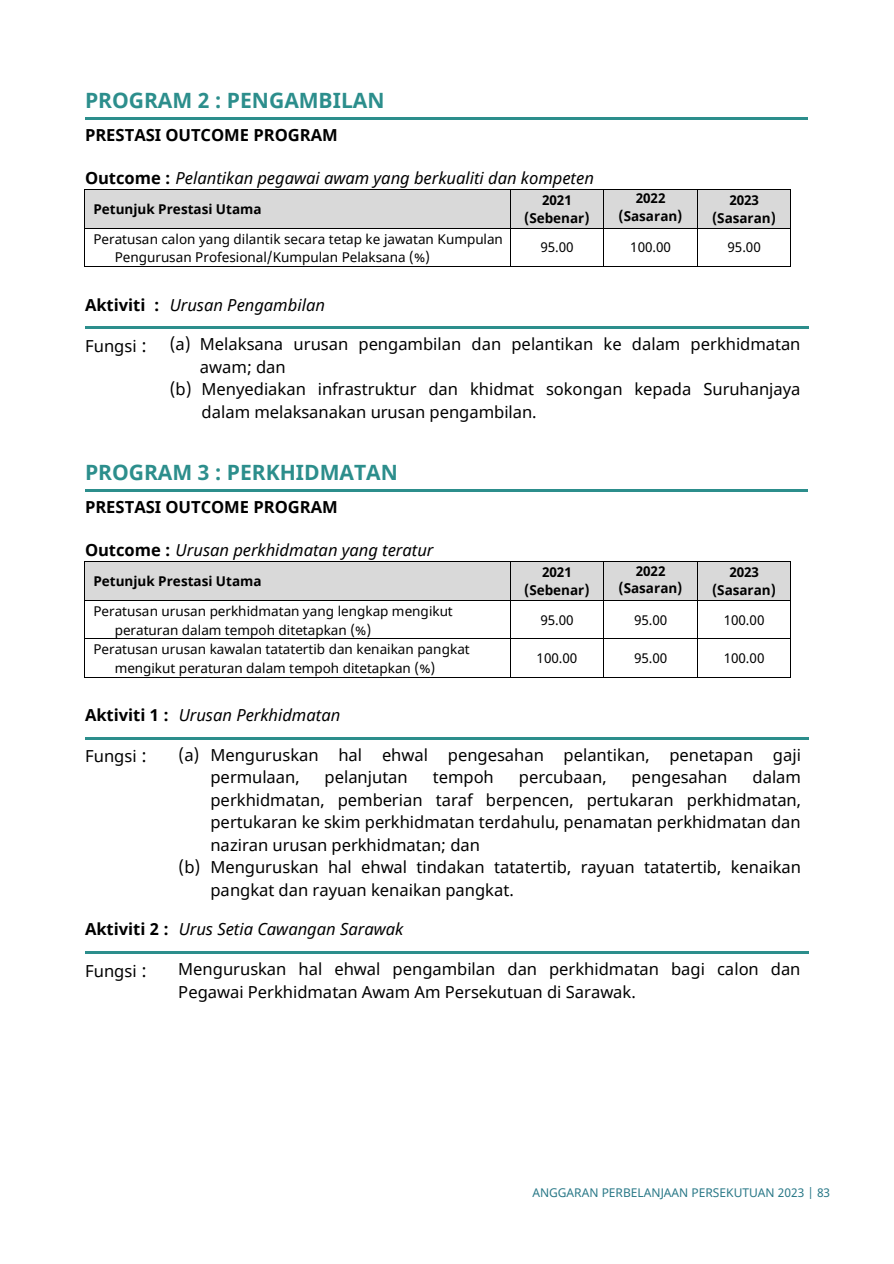
<style>
.page{position:relative;width:894px;height:1264px;background:#fff}
.page>*{position:absolute;margin:0;border:0;box-sizing:border-box;transform-origin:0 0}
.t1{font:700 21px "Noto Sans";color:#2c8e8c}
.t2{font:16.5px/22.5px "Noto Sans";color:#000}
.t3{font:italic 16.5px "Noto Sans";letter-spacing:-.005em;color:#000}
.t4{font:700 16.5px "Noto Sans";letter-spacing:-.005em;color:#000}
.t5{font:13.5px/18.3px "Noto Sans";color:#000}
.t6{font:700 13.5px "Noto Sans";letter-spacing:-.005em;color:#000}
.t7{font:12px "Noto Sans";color:#297887}
.s1{font-weight:700;font-style:normal}
.s2{font-size:18px}
</style>
<div class="page">
<hr style="left:85px;top:117px;width:722px;height:3px;background:#2c8e8c">
<div style="left:85px;top:190px;width:425px;height:38px;background:#d9d9d9"></div>
<div style="left:510px;top:190px;width:93px;height:38px;background:#d9d9d9"></div>
<div style="left:604px;top:190px;width:93px;height:38px;background:#d9d9d9"></div>
<div style="left:697px;top:190px;width:93px;height:38px;background:#d9d9d9"></div>
<hr style="left:85px;top:189px;width:424px;height:1px;background:#000">
<hr style="left:510px;top:189px;width:93px;height:1px;background:#000">
<hr style="left:604px;top:189px;width:93px;height:1px;background:#000">
<hr style="left:697px;top:189px;width:93px;height:1px;background:#000">
<hr style="left:84px;top:190px;width:1px;height:38px;background:#000">
<hr style="left:509px;top:190px;width:1px;height:38px;background:#000">
<hr style="left:603px;top:190px;width:1px;height:38px;background:#000">
<hr style="left:697px;top:190px;width:1px;height:38px;background:#000">
<hr style="left:790px;top:190px;width:1px;height:38px;background:#000">
<hr style="left:85px;top:228px;width:424px;height:1px;background:#000">
<hr style="left:510px;top:228px;width:93px;height:1px;background:#000">
<hr style="left:604px;top:228px;width:93px;height:1px;background:#000">
<hr style="left:697px;top:228px;width:93px;height:1px;background:#000">
<hr style="left:84px;top:229px;width:1px;height:37px;background:#000">
<hr style="left:85px;top:266px;width:424px;height:1px;background:#000">
<hr style="left:509px;top:229px;width:1px;height:37px;background:#000">
<hr style="left:510px;top:266px;width:93px;height:1px;background:#000">
<hr style="left:603px;top:229px;width:1px;height:37px;background:#000">
<hr style="left:604px;top:266px;width:93px;height:1px;background:#000">
<hr style="left:697px;top:229px;width:1px;height:37px;background:#000">
<hr style="left:697px;top:266px;width:93px;height:1px;background:#000">
<hr style="left:790px;top:229px;width:1px;height:37px;background:#000">
<hr style="left:85px;top:326px;width:723px;height:3px;background:#2c8e8c">
<hr style="left:85px;top:489px;width:722px;height:2px;background:#2c8e8c">
<div style="left:85px;top:562px;width:425px;height:38px;background:#d9d9d9"></div>
<div style="left:510px;top:562px;width:93px;height:38px;background:#d9d9d9"></div>
<div style="left:604px;top:562px;width:93px;height:38px;background:#d9d9d9"></div>
<div style="left:697px;top:562px;width:93px;height:38px;background:#d9d9d9"></div>
<hr style="left:85px;top:561px;width:424px;height:1px;background:#000">
<hr style="left:510px;top:561px;width:93px;height:1px;background:#000">
<hr style="left:604px;top:561px;width:93px;height:1px;background:#000">
<hr style="left:697px;top:561px;width:93px;height:1px;background:#000">
<hr style="left:84px;top:562px;width:1px;height:38px;background:#000">
<hr style="left:509px;top:562px;width:1px;height:38px;background:#000">
<hr style="left:603px;top:562px;width:1px;height:38px;background:#000">
<hr style="left:697px;top:562px;width:1px;height:38px;background:#000">
<hr style="left:790px;top:562px;width:1px;height:38px;background:#000">
<hr style="left:85px;top:600px;width:424px;height:1px;background:#000">
<hr style="left:510px;top:600px;width:93px;height:1px;background:#000">
<hr style="left:604px;top:600px;width:93px;height:1px;background:#000">
<hr style="left:697px;top:600px;width:93px;height:1px;background:#000">
<hr style="left:84px;top:601px;width:1px;height:37px;background:#000">
<hr style="left:509px;top:601px;width:1px;height:37px;background:#000">
<hr style="left:603px;top:601px;width:1px;height:37px;background:#000">
<hr style="left:697px;top:601px;width:1px;height:37px;background:#000">
<hr style="left:790px;top:601px;width:1px;height:37px;background:#000">
<hr style="left:85px;top:638px;width:424px;height:1px;background:#000">
<hr style="left:510px;top:638px;width:93px;height:1px;background:#000">
<hr style="left:604px;top:638px;width:93px;height:1px;background:#000">
<hr style="left:697px;top:638px;width:93px;height:1px;background:#000">
<hr style="left:84px;top:639px;width:1px;height:37px;background:#000">
<hr style="left:85px;top:676px;width:424px;height:1px;background:#000">
<hr style="left:509px;top:639px;width:1px;height:37px;background:#000">
<hr style="left:510px;top:676px;width:93px;height:1px;background:#000">
<hr style="left:603px;top:639px;width:1px;height:37px;background:#000">
<hr style="left:604px;top:676px;width:93px;height:1px;background:#000">
<hr style="left:697px;top:639px;width:1px;height:37px;background:#000">
<hr style="left:697px;top:676px;width:93px;height:1px;background:#000">
<hr style="left:790px;top:639px;width:1px;height:37px;background:#000">
<hr style="left:85px;top:736px;width:723px;height:3px;background:#2c8e8c">
<hr style="left:85px;top:951px;width:723px;height:2px;background:#2c8e8c">
<h1 class="t1" style="left:85px;top:85px;width:301px">PROGRAM 2 : PENGAMBILAN</h1>
<p class="t4" style="left:85px;top:123px;width:254px">PRESTASI OUTCOME PROGRAM</p>
<h2 class="t3" style="left:85px;top:167px;width:510px"><span class="s1">Outcome :</span> Pelantikan pegawai awam yang berkualiti dan kompeten</h2>
<p class="t6" style="left:93px;top:200px;width:170px">Petunjuk Prestasi Utama</p>
<p class="t6" style="left:542px;top:190px;width:31px">2021</p>
<p class="t6" style="left:524px;top:208px;width:67px">(Sebenar)</p>
<p class="t6" style="left:635px;top:189px;width:31px">2022</p>
<p class="t6" style="left:618px;top:207px;width:65px">(Sasaran)</p>
<p class="t6" style="left:729px;top:190px;width:31px">2023</p>
<p class="t6" style="left:712px;top:208px;width:65px">(Sasaran)</p>
<p class="t5" style="left:115px;top:230px;width:389px;text-indent:-21px">Peratusan calon yang dilantik secara tetap ke jawatan Kumpulan<br>Pengurusan Profesional/Kumpulan Pelaksana (%)</p>
<p class="t5" style="left:540px;top:239px;width:35px">95.00</p>
<p class="t5" style="left:630px;top:239px;width:42px">100.00</p>
<p class="t5" style="left:727px;top:239px;width:35px">95.00</p>
<h1 class="t3" style="left:85px;top:293px;width:241px"><span class="s1">Aktiviti :</span> Urusan Pengambilan</h1>
<p class="t2" style="left:85px;top:335px;width:63px">Fungsi <span class="s2">:</span></p>
<p class="t2" style="left:200px;top:333px;width:602px;text-indent:-30px">(a) Melaksana urusan pengambilan dan pelantikan ke dalam perkhidmatan awam; dan</p>
<p class="t2" style="left:201px;top:378px;width:600px;text-indent:-32px">(b) Menyediakan infrastruktur dan khidmat sokongan kepada Suruhanjaya dalam melaksanakan urusan pengambilan.</p>
<h1 class="t1" style="left:85px;top:457px;width:314px">PROGRAM 3 : PERKHIDMATAN</h1>
<p class="t4" style="left:85px;top:495px;width:254px">PRESTASI OUTCOME PROGRAM</p>
<h2 class="t3" style="left:85px;top:538px;width:350px"><span class="s1">Outcome :</span> Urusan perkhidmatan yang teratur</h2>
<p class="t6" style="left:93px;top:571px;width:170px">Petunjuk Prestasi Utama</p>
<p class="t6" style="left:542px;top:562px;width:31px">2021</p>
<p class="t6" style="left:524px;top:580px;width:67px">(Sebenar)</p>
<p class="t6" style="left:635px;top:561px;width:31px">2022</p>
<p class="t6" style="left:618px;top:578px;width:65px">(Sasaran)</p>
<p class="t6" style="left:729px;top:562px;width:31px">2023</p>
<p class="t6" style="left:712px;top:580px;width:65px">(Sasaran)</p>
<p class="t5" style="left:115px;top:602px;width:339px;text-indent:-21px">Peratusan urusan perkhidmatan yang lengkap mengikut peraturan dalam tempoh ditetapkan (%)</p>
<p class="t5" style="left:540px;top:610px;width:35px">95.00</p>
<p class="t5" style="left:634px;top:610px;width:35px">95.00</p>
<p class="t5" style="left:723px;top:610px;width:42px">100.00</p>
<p class="t5" style="left:115px;top:640px;width:356px;text-indent:-21px">Peratusan urusan kawalan tatatertib dan kenaikan pangkat mengikut peraturan dalam tempoh ditetapkan (%)</p>
<p class="t5" style="left:536px;top:649px;width:42px">100.00</p>
<p class="t5" style="left:634px;top:649px;width:35px">95.00</p>
<p class="t5" style="left:723px;top:649px;width:42px">100.00</p>
<h1 class="t3" style="left:85px;top:703px;width:257px"><span class="s1">Aktiviti 1 :</span> Urusan Perkhidmatan</h1>
<p class="t2" style="left:85px;top:745px;width:63px">Fungsi <span class="s2">:</span></p>
<p class="t2" style="left:210px;top:743px;width:592px;text-indent:-32px">(a) Menguruskan hal ehwal pengesahan pelantikan, penetapan gaji permulaan,</p>
<p class="t2" style="left:210px;top:766px;width:592px;text-align:justify;text-indent:542px">dalam perkhidmatan, pemberian taraf berpencen, pertukaran perkhidmatan, pertukaran ke skim perkhidmatan terdahulu, penamatan perkhidmatan dan naziran urusan perkhidmatan; dan</p>
<p class="t2" style="left:210px;top:856px;width:592px;text-indent:-32px">(b) Menguruskan hal ehwal tindakan tatatertib, rayuan tatatertib, kenaikan pangkat dan rayuan kenaikan pangkat.</p>
<h1 class="t3" style="left:85px;top:917px;width:319px"><span class="s1">Aktiviti 2 :</span> Urus Setia Cawangan Sarawak</h1>
<p class="t2" style="left:85px;top:959px;width:63px">Fungsi <span class="s2">:</span></p>
<p class="t2" style="left:178px;top:958px;width:623px">Menguruskan hal ehwal pengambilan dan perkhidmatan bagi calon dan<br>Pegawai Perkhidmatan Awam Am Persekutuan di Sarawak.</p>
<p class="t2" style="left:324px;top:766px;width:85px">pelanjutan</p>
<p class="t2" style="left:433px;top:766px;width:62px">tempoh</p>
<p class="t2" style="left:519px;top:766px;width:89px">percubaan,</p>
<p class="t2" style="left:631px;top:766px;width:98px">pengesahan</p>
<p class="t7" style="left:532px;top:1184px;width:299px">ANGGARAN PERBELANJAAN PERSEKUTUAN 2023 | 83</p>
</div>
